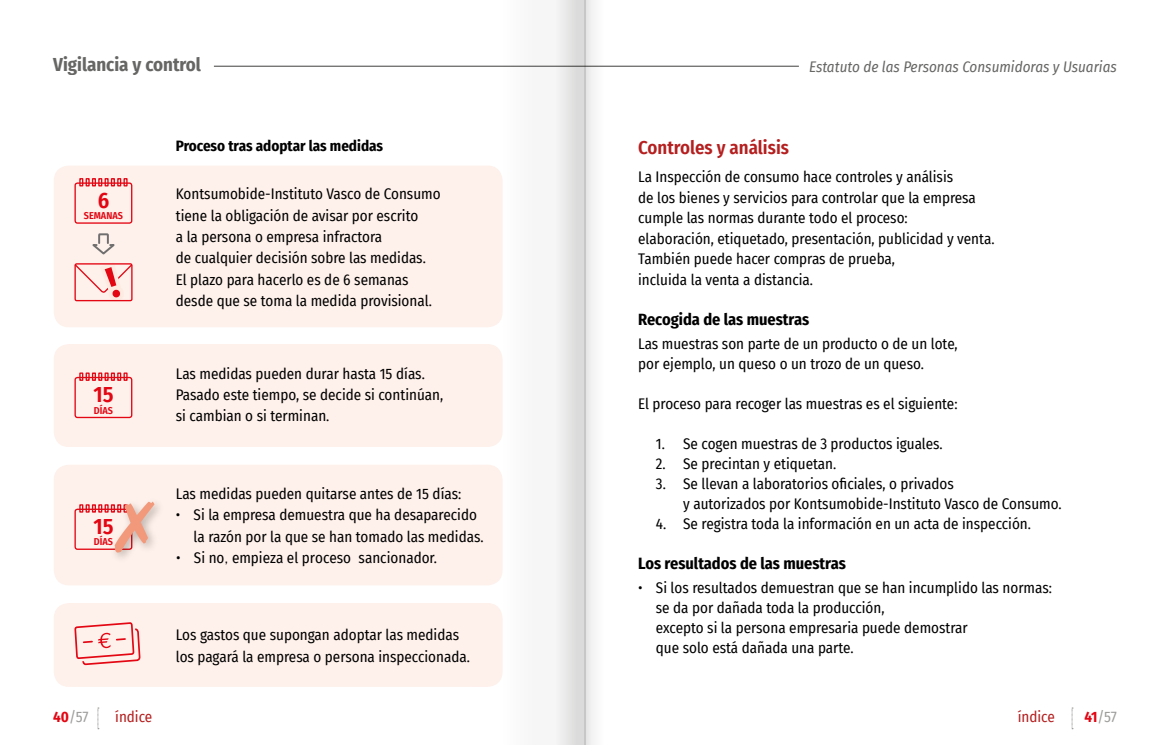
<style>
.page{position:relative;width:1170px;height:745px;background:#fff}
.page>*{position:absolute;margin:0;border:0;box-sizing:border-box;transform-origin:0 0}
.t1{font:600 22.25px "Fira Sans Condensed";color:#e30613}
.t2{font:700 18.75px "Fira Sans Condensed";color:#666665}
.t3{font:600 18.75px "Fira Sans Condensed";color:#b51f1f}
.t4{font:700 16.25px "Fira Sans Condensed";color:#000}
.t5{font:15px/21.2px "Fira Sans Condensed";color:#000}
.t6{font:italic 15px "Fira Sans Condensed";color:#666665}
.t7{font:700 15px "Fira Sans Condensed";color:#000}
.t8{font:15px "Fira Sans Condensed";color:#b51f1f}
.t9{font:15px "Fira Sans Condensed";color:#9d9d9c}
.t10{font:600 10px "Fira Sans Condensed";color:#e30613}
.s1{font-family:"MS Gothic"}
.s2{font-weight:700;color:#e30613}
</style>
<div class="page">
<svg style="left:98px;top:707px;width:1px;height:22px"></svg>
<svg style="left:1071px;top:707px;width:1px;height:22px"></svg>
<div style="left:472px;top:0;width:113px;height:744px;background:linear-gradient(to right,#fff,#e4e4e4)"></div>
<div style="left:54px;top:165px;width:448px;height:162px;background:#fef0ea;border-radius:15px"></div>
<div style="left:54px;top:344px;width:448px;height:102px;background:#fef0ea;border-radius:15px"></div>
<div style="left:54px;top:602px;width:448px;height:84px;background:#fef0ea;border-radius:15px"></div>
<div style="left:54px;top:464px;width:448px;height:121px;background:#fef0ea;border-radius:15px"></div>
<div style="left:584px;top:0;width:46px;height:744px;background:linear-gradient(to right,#efefef,#fff)"></div>
<hr style="left:214px;top:66px;width:584px;height:1px;background:#666665">
<svg style="left:74px;top:233px;width:59px;height:69px"></svg>
<svg style="left:79px;top:178px;width:49px;height:9px"></svg>
<div style="left:74px;top:182px;width:58px;height:41px;border:1px solid #e30613;border-radius:2px"></div>
<svg style="left:79px;top:372px;width:49px;height:9px"></svg>
<div style="left:74px;top:376px;width:58px;height:42px;border:1px solid #e30613;border-radius:2px"></div>
<svg style="left:75px;top:622px;width:65px;height:42px"></svg>
<div style="left:74px;top:508px;width:58px;height:41px;border:1px solid #e30613;border-radius:2px"></div>
<div style="left:110px;top:496px;width:55px;height:67px;background:#000;opacity:.25"></div>
<svg style="left:79px;top:501px;width:75px;height:51px"></svg>
<p class="t2" style="left:53px;top:56px;width:149px">Vigilancia y control</p>
<p class="t6" style="left:809px;top:60px;width:309px">Estatuto de las Personas Consumidoras y Usuarias</p>
<h1 class="t1" style="left:98px;top:186px;width:13px">6</h1>
<p class="t10" style="left:84px;top:210px;width:41px">SEMANAS</p>
<h1 class="t1" style="left:93px;top:380px;width:22px">15</h1>
<p class="t10" style="left:94px;top:404px;width:21px">DÍAS</p>
<h1 class="t1" style="left:93px;top:512px;width:22px">15</h1>
<p class="t10" style="left:94px;top:535px;width:21px">DÍAS</p>
<p class="t7" style="left:176px;top:136px;width:209px">Proceso tras adoptar las medidas</p>
<p class="t5" style="left:176px;top:184px;width:266px">Kontsumobide-Instituto Vasco de Consumo tiene la obligación de avisar por escrito<br>a la persona o empresa infractora<br>de cualquier decisión sobre las medidas ⸀<br>El plazo para hacerlo es de 6 semanas desde que se toma la medida provisional ⸀</p>
<p class="t5" style="left:176px;top:363px;width:269px">Las medidas pueden durar hasta 15 días ⸀<br>Pasado este tiempo, se decide si continúan, si cambian o si terminan ⸀</p>
<p class="t5" style="left:176px;top:483px;width:287px">Las medidas pueden quitarse antes de 15 días:</p>
<p class="t5" style="left:193px;top:504px;width:291px;text-indent:-18px">• Si la empresa demuestra que ha desaparecido la razón por la que se han tomado las medidas ⸀</p>
<p class="t5" style="left:176px;top:547px;width:262px">• Si no<span class="s1">,</span>empieza el proceso sancionador ⸀</p>
<p class="t5" style="left:176px;top:624px;width:296px">Los gastos que supongan adoptar las medidas los pagará la empresa o persona inspeccionada ⸀</p>
<p class="t3" style="left:638px;top:137px;width:152px">Controles y análisis</p>
<p class="t5" style="left:638px;top:167px;width:358px;line-height:20.5px">La Inspección de consumo hace controles y análisis<br>de los bienes y servicios para controlar que la empresa cumple las normas durante todo el proceso:<br>elaboración, etiquetado, presentación, publicidad y venta ⸀ También puede hacer compras de prueba,<br>incluida la venta a distancia ⸀</p>
<p class="t4" style="left:638px;top:309px;width:172px">Recogida de las muestras</p>
<p class="t5" style="left:638px;top:334px;width:321px;line-height:20px">Las muestras son parte de un producto o de un lote, por ejemplo, un queso o un trozo de un queso ⸀</p>
<p class="t5" style="left:638px;top:393px;width:321px">El proceso para recoger las muestras es el siguiente:</p>
<p class="t5" style="left:656px;top:434px;width:288px;line-height:20px">1 ⸀ Se cogen muestras de 3 productos iguales ⸀<br>2 ⸀ Se precintan y etiquetan ⸀</p>
<p class="t5" style="left:656px;top:472px;width:299px">3. Se llevan a laboratorios o昀椀ciales, o privados</p>
<p class="t5" style="left:683px;top:493px;width:380px">y autorizados por Kontsumobide-Instituto Vasco de Consumo ⸀</p>
<p class="t5" style="left:656px;top:513px;width:376px">4 ⸀ Se registra toda la información en un acta de inspección ⸀</p>
<p class="t4" style="left:638px;top:553px;width:209px">Los resultados de las muestras</p>
<p class="t5" style="left:656px;top:577px;width:397px;line-height:20px;text-indent:-18px">• Si los resultados demuestran que se han incumplido las normas: se da por dañada toda la producción,<br>excepto si la persona empresaria puede demostrar<br>que solo está dañada una parte ⸀</p>
<p class="t9" style="left:53px;top:708px;width:37px"><span class="s2">40</span>/57</p>
<p class="t9" style="left:1084px;top:708px;width:34px"><span class="s2">41</span>/57</p>
<p class="t8" style="left:115px;top:708px;width:39px">índice</p>
<p class="t8" style="left:1017px;top:708px;width:39px">índice</p>
</div>
